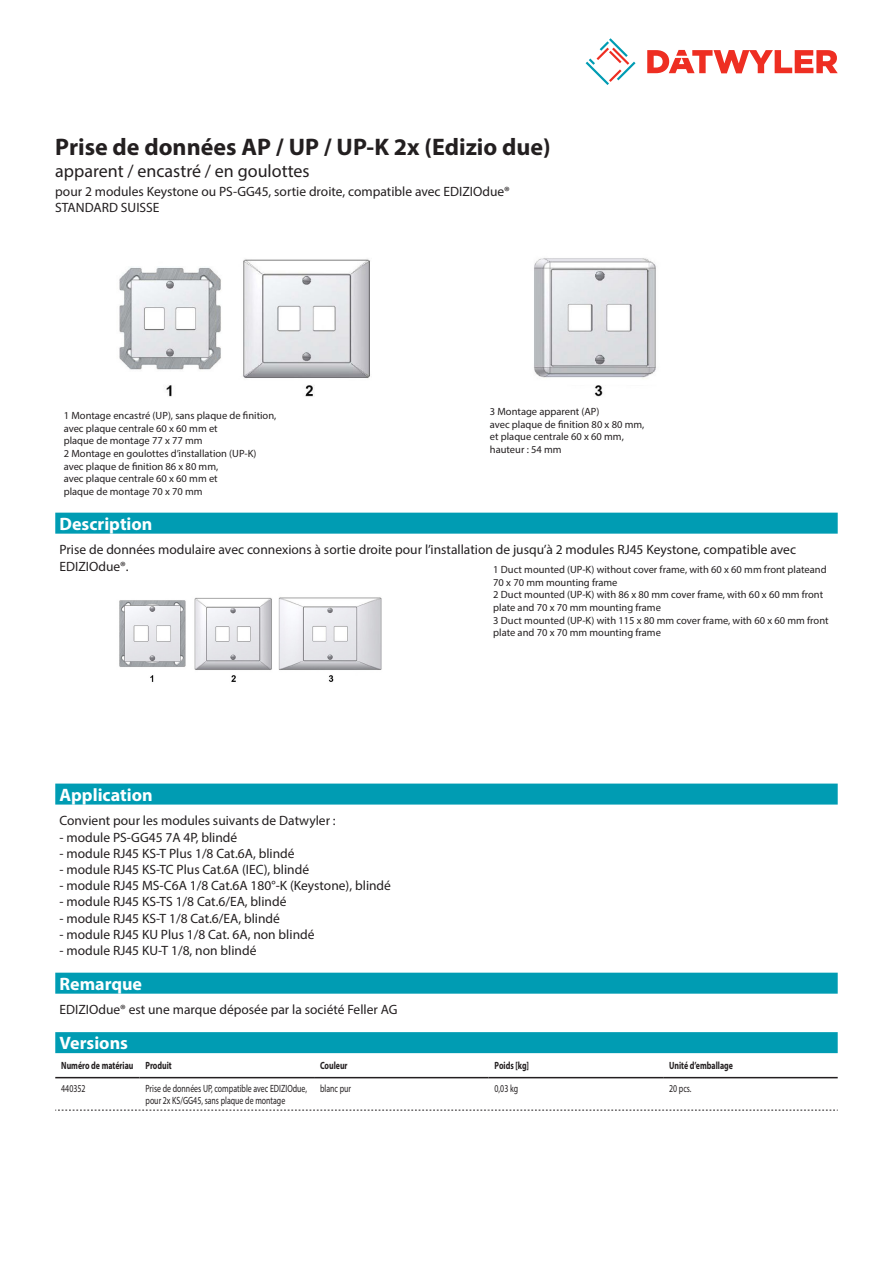
<style>
.page{position:relative;width:893px;height:1263px;background:#fff}
.page>*{position:absolute;margin:0;border:0;box-sizing:border-box;transform-origin:0 0}
.Product_Head{font:700 24px "Myriad Pro";color:#231f20}
.Standard_Head_Proper{font:700 18px "Myriad Pro";color:#fff}
.SubHead{font:18px "Myriad Pro";color:#231f20}
.Standard_text{font:13.5px/16.2px "Myriad Pro";color:#231f20}
.imagetext{font:10.5px/12.6px "Myriad Pro";color:#231f20}
.myriadlight{font:10.5px/12.6px "Myriad Pro";color:#231f20;scale:.75 1}
.myriadbold{font:700 10.5px "Myriad Pro";color:#231f20;scale:.75 1}
</style>
<div class="page">
<svg style="left:586px;top:38px;width:49px;height:47px"></svg>
<svg style="left:647px;top:50px;width:191px;height:23px"></svg>
<div style="left:55px;top:973px;width:783px;height:21px;background:#009cb3"></div>
<img style="left:119px;top:259px;width:251px;height:138px">
<img style="left:534px;top:258px;width:122px;height:139px">
<div style="left:55px;top:1032px;width:783px;height:21px;background:#009cb3"></div>
<hr style="left:55px;top:1077px;width:85px;height:1px;background:#231f20">
<hr style="left:140px;top:1077px;width:174px;height:1px;background:#231f20">
<hr style="left:314px;top:1077px;width:175px;height:1px;background:#231f20">
<hr style="left:489px;top:1077px;width:174px;height:1px;background:#231f20">
<hr style="left:663px;top:1077px;width:175px;height:1px;background:#231f20">
<svg style="left:55px;top:1110px;width:783px;height:1px"></svg>
<div style="left:55px;top:513px;width:783px;height:21px;background:#009cb3"></div>
<div style="left:55px;top:783px;width:783px;height:21px;background:#009cb3"></div>
<img style="left:119px;top:597px;width:263px;height:85px">
<p class="Product_Head" style="left:55px;top:131px;width:497px">Prise de données AP / UP / UP-K 2x (Edizio due)</p>
<p class="SubHead" style="left:55px;top:160px;width:256px">apparent / encastré / en goulottes</p>
<p class="Standard_text" style="left:55px;top:183px;width:456px">pour 2 modules Keystone ou PS-GG45, sortie droite, compatible avec EDIZIOdue®<br>STANDARD SUISSE</p>
<p class="imagetext" style="left:64px;top:409px;width:214px">1 Montage encastré (UP), sans plaque de finition, avec plaque centrale 60 x 60 mm et<br>plaque de montage 77 x 77 mm<br>2 Montage en goulottes d’installation (UP-K) avec plaque de finition 86 x 80 mm,<br>avec plaque centrale 60 x 60 mm et<br>plaque de montage 70 x 70 mm</p>
<p class="imagetext" style="left:490px;top:405px;width:156px">3 Montage apparent (AP)<br>avec plaque de finition 80 x 80 mm, et plaque centrale 60 x 60 mm, hauteur : 54 mm</p>
<p class="Standard_Head_Proper" style="left:60px;top:512px;width:94px">Description</p>
<p class="Standard_text" style="left:60px;top:541px;width:738px">Prise de données modulaire avec connexions à sortie droite pour l’installation de jusqu’à 2 modules RJ45 Keystone, compatible avec<br>EDIZIOdue®.</p>
<p class="imagetext" style="left:493px;top:563px;width:337px">1 Duct mounted (UP-K) without cover frame, with 60 x 60 mm front plateand 70 x 70 mm mounting frame<br>2 Duct mounted (UP-K) with 86 x 80 mm cover frame, with 60 x 60 mm front plate and 70 x 70 mm mounting frame<br>3 Duct mounted (UP-K) with 115 x 80 mm cover frame, with 60 x 60 mm front plate and 70 x 70 mm mounting frame</p>
<p class="Standard_Head_Proper" style="left:60px;top:783px;width:95px">Application</p>
<p class="Standard_text" style="left:60px;top:812px;width:278px">Convient pour les modules suivants de Datwyler :</p>
<p class="Standard_text" style="left:60px;top:829px;width:179px">- module PS-GG45 7A 4P, blindé</p>
<p class="Standard_text" style="left:60px;top:845px;width:237px">- module RJ45 KS-T Plus 1/8 Cat.6A, blindé</p>
<p class="Standard_text" style="left:60px;top:861px;width:251px">- module RJ45 KS-TC Plus Cat.6A (IEC), blindé</p>
<p class="Standard_text" style="left:60px;top:877px;width:333px">- module RJ45 MS-C6A 1/8 Cat.6A 180°-K (Keystone), blindé</p>
<p class="Standard_text" style="left:60px;top:893px;width:228px">- module RJ45 KS-TS 1/8 Cat.6/EA, blindé</p>
<p class="Standard_text" style="left:60px;top:910px;width:222px">- module RJ45 KS-T 1/8 Cat.6/EA, blindé</p>
<p class="Standard_text" style="left:60px;top:926px;width:256px">- module RJ45 KU Plus 1/8 Cat. 6A, non blindé</p>
<p class="Standard_text" style="left:60px;top:942px;width:198px">- module RJ45 KU-T 1/8, non blindé</p>
<p class="Standard_Head_Proper" style="left:60px;top:972px;width:84px">Remarque</p>
<p class="Standard_text" style="left:60px;top:1001px;width:340px">EDIZIOdue® est une marque déposée par la société Feller AG</p>
<p class="Standard_Head_Proper" style="left:60px;top:1031px;width:70px">Versions</p>
<p class="myriadbold" style="left:61px;top:1059px;width:98px">Numéro de matériau</p>
<p class="myriadbold" style="left:146px;top:1059px;width:37px">Produit</p>
<p class="myriadbold" style="left:320px;top:1059px;width:38px">Couleur</p>
<p class="myriadbold" style="left:495px;top:1059px;width:48px">Poids [kg]</p>
<p class="myriadbold" style="left:669px;top:1059px;width:87px">Unité d’emballage</p>
<p class="myriadlight" style="left:61px;top:1081px;width:34px">440352</p>
<p class="myriadlight" style="left:146px;top:1081px;width:217px">Prise de données UP, compatible avec EDIZIOdue, pour 2x KS/GG45, sans plaque de montage</p>
<p class="myriadlight" style="left:320px;top:1081px;width:43px">blanc pur</p>
<p class="myriadlight" style="left:495px;top:1081px;width:33px">0,03 kg</p>
<p class="myriadlight" style="left:669px;top:1081px;width:31px">20 pcs.</p>
</div>
